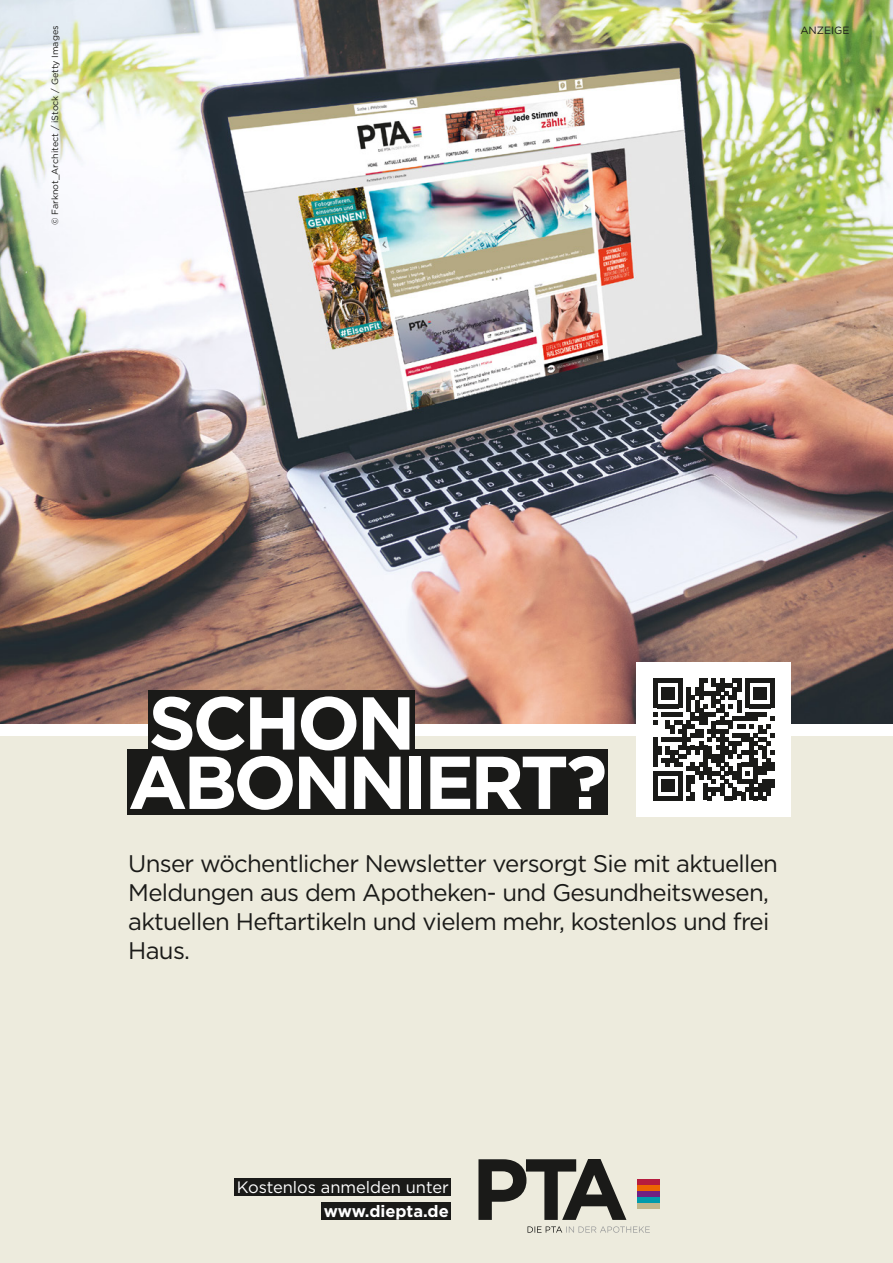
<style>
.page{position:relative;width:893px;height:1263px;background:#fff}
.page>*{position:absolute;margin:0;border:0;box-sizing:border-box;transform-origin:0 0}
.t1{font:700 74.7px "Gotham";letter-spacing:-.055em;color:#fff}
.t2{font:24px/28.8px "Gotham";letter-spacing:-.03em;color:#1a1a18}
.t3{font:16.5px "Gotham";letter-spacing:-.005em;color:#fff}
.t4{font:700 16.5px "Gotham";letter-spacing:-.005em;color:#fff}
.t5{font:10.5px "Gotham";color:#1a1a18}
.t6{font:9px "Gotham";color:#1a1a18}
</style>
<div class="page">
<img style="left:0;top:0;width:893px;height:724px">
<div style="left:0;top:736px;width:893px;height:527px;background:#edebdd"></div>
<div style="left:636px;top:662px;width:155px;height:155px;background:#fff"></div>
<svg style="left:653px;top:679px;width:122px;height:121px"></svg>
<div style="left:770px;top:762px;width:5px;height:9px;background:#1a1a18"></div>
<div style="left:770px;top:779px;width:5px;height:9px;background:#1a1a18"></div>
<div style="left:127px;top:749px;width:480px;height:66px;background:#1a1a18"></div>
<div style="left:148px;top:690px;width:266px;height:65px;background:#1a1a18"></div>
<div style="left:234px;top:1178px;width:217px;height:17px;background:#1a1a18"></div>
<div style="left:321px;top:1203px;width:130px;height:17px;background:#1a1a18"></div>
<div style="left:637px;top:1179px;width:23px;height:5px;background:#b61c3e"></div>
<div style="left:637px;top:1185px;width:23px;height:5px;background:#ec6502"></div>
<div style="left:637px;top:1191px;width:23px;height:5px;background:#6f2082"></div>
<div style="left:637px;top:1197px;width:23px;height:5px;background:#009bac"></div>
<div style="left:637px;top:1203px;width:23px;height:5px;background:#c1b68c"></div>
<svg style="left:527px;top:1226px;width:123px;height:7px"></svg>
<svg style="left:478px;top:1159px;width:148px;height:61px"></svg>
<p class="t6" style="left:49px;top:225px;width:201px;rotate:-90deg">© Farknot_Architect / iStock / Getty Images</p>
<p class="t5" style="left:800px;top:23px;width:51px">ANZEIGE</p>
<h1 class="t1" style="left:148px;top:674px;width:269px">SCHON</h1>
<h1 class="t1" style="left:128px;top:733px;width:481px">ABONNIERT?</h1>
<p class="t2" style="left:128px;top:849px;width:651px">Unser wöchentlicher Newsletter versorgt Sie mit aktuellen Meldungen aus dem Apotheken- und Gesundheitswesen, aktuellen Heftartikeln und vielem mehr, kostenlos und frei Haus.</p>
<p class="t3" style="left:237px;top:1176px;width:214px">Kostenlos anmelden unter</p>
<p class="t4" style="left:324px;top:1200px;width:126px">www.diepta.de</p>
</div>
